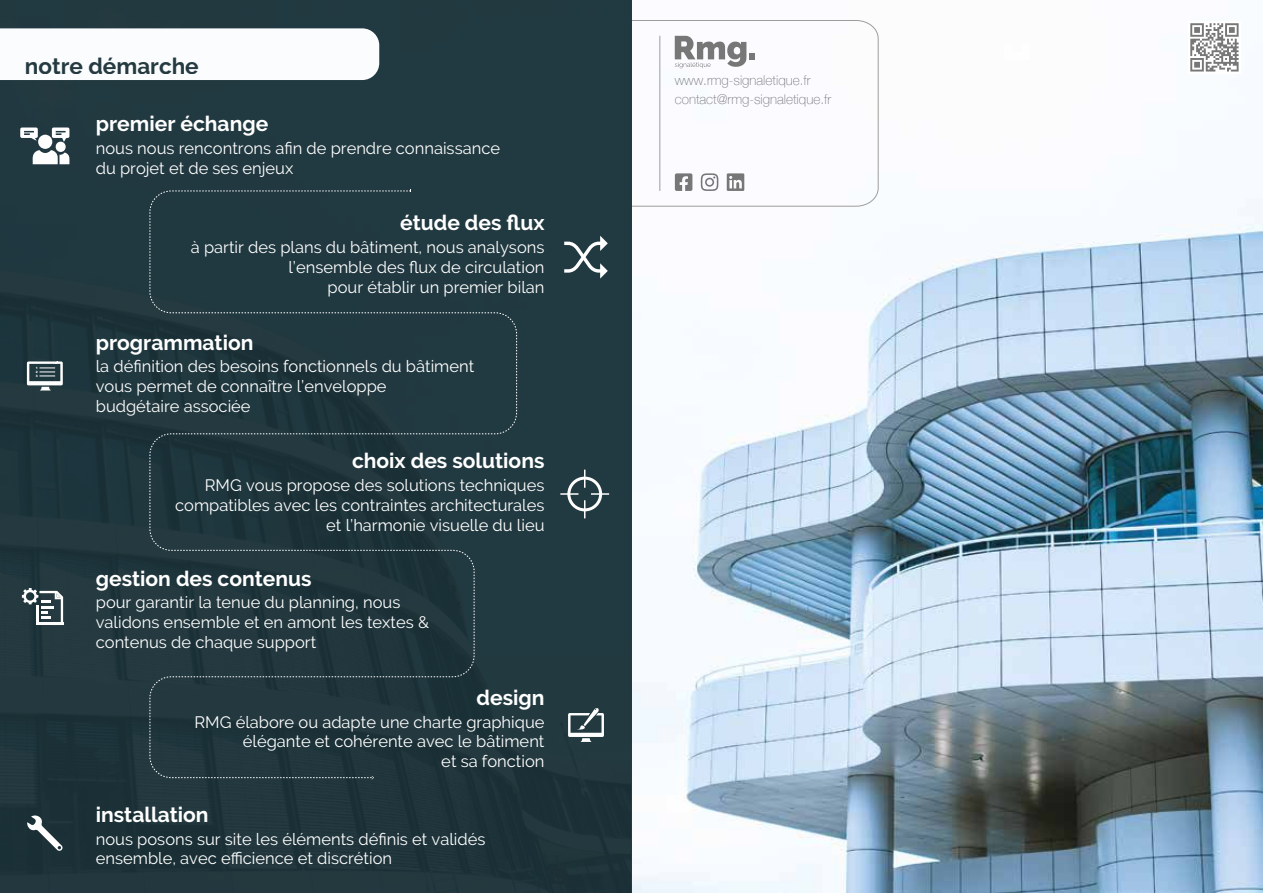
<style>
.page{position:relative;width:1263px;height:893px;background:#fff}
.page>*{position:absolute;margin:0;border:0;box-sizing:border-box;transform-origin:0 0}
.t1{font:700 22.5px "Raleway";color:#193036}
.t2{font:700 21px "Raleway";color:#fff}
.t3{font:16.5px/19.8px "Raleway";color:#fff}
.t4{font:100 13.5px/19.2px "Helvetica Neue";color:#777}
.t5{font:900 3px/4.1px "Arial";color:#fff;text-align:justify}
</style>
<div class="page">
<img style="left:631px;top:0;width:632px;height:893px">
<svg style="left:1188px;top:21px;width:52px;height:52px"></svg>
<svg style="left:1190px;top:23px;width:48px;height:49px"></svg>
<svg style="left:631px;top:20px;width:247px;height:187px"></svg>
<hr style="left:660px;top:36px;width:1px;height:155px;background:#9d9d9c">
<svg style="left:675px;top:173px;width:17px;height:18px"></svg>
<svg style="left:701px;top:173px;width:17px;height:18px"></svg>
<svg style="left:727px;top:173px;width:17px;height:18px"></svg>
<svg style="left:675px;top:36px;width:80px;height:32px"></svg>
<div style="left:0;top:0;width:631px;height:893px;background:#213940"></div>
<svg style="left:52px;top:128px;width:17px;height:14px"></svg>
<svg style="left:20px;top:128px;width:18px;height:13px"></svg>
<div style="left:38px;top:135px;width:14px;height:14px;background:#fff;border-radius:50%"></div>
<svg style="left:32px;top:150px;width:38px;height:14px"></svg>
<div style="left:56px;top:142px;width:10px;height:10px;background:#fff;border-radius:50%"></div>
<svg style="left:564px;top:236px;width:44px;height:43px"></svg>
<svg style="left:560px;top:493px;width:18px;height:2px"></svg>
<svg style="left:591px;top:493px;width:18px;height:2px"></svg>
<svg style="left:584px;top:500px;width:1px;height:18px"></svg>
<svg style="left:584px;top:470px;width:1px;height:18px"></svg>
<div style="left:567px;top:477px;width:35px;height:34px;border:3px solid #fff;border-radius:50%"></div>
<svg style="left:568px;top:708px;width:36px;height:34px"></svg>
<svg style="left:27px;top:361px;width:36px;height:29px"></svg>
<svg style="left:27px;top:815px;width:36px;height:36px"></svg>
<svg style="left:22px;top:588px;width:41px;height:37px"></svg>
<div style="left:0;top:28px;width:379px;height:52px;background:#fafcfe"></div>
<svg style="left:150px;top:191px;width:367px;height:587px"></svg>
<h1 class="t1" style="left:25px;top:53px;width:175px">notre démarche</h1>
<p class="t5" style="left:36px;top:366px;width:4px">1<br>2<br>3</p>
<p class="t2" style="left:96px;top:112px;width:174px">premier échange</p>
<p class="t3" style="left:96px;top:138px;width:406px">nous nous rencontrons afin de prendre connaissance du projet et de ses enjeux</p>
<p class="t2" style="left:400px;top:211px;width:146px">étude des flux</p>
<p class="t3" style="left:191px;top:238px;width:355px;text-align:right">à partir des plans du bâtiment, nous analysons l’ensemble des flux de circulation<br>pour établir un premier bilan</p>
<p class="t2" style="left:96px;top:330px;width:159px">programmation</p>
<p class="t3" style="left:96px;top:357px;width:380px">la définition des besoins fonctionnels du bâtiment vous permet de connaître l’enveloppe budgétaire associée</p>
<p class="t2" style="left:352px;top:449px;width:194px">choix des solutions</p>
<p class="t3" style="left:175px;top:475px;width:371px;text-align:right">RMG vous propose des solutions techniques compatibles avec les contraintes architecturales et l’harmonie visuelle du lieu</p>
<p class="t2" style="left:96px;top:566px;width:217px">gestion des contenus</p>
<p class="t3" style="left:96px;top:593px;width:335px">pour garantir la tenue du planning, nous validons ensemble et en amont les textes &amp; contenus de chaque support</p>
<p class="t2" style="left:477px;top:685px;width:69px">design</p>
<p class="t3" style="left:194px;top:712px;width:352px;text-align:right">RMG élabore ou adapte une charte graphique élégante et cohérente avec le bâtiment<br>et sa fonction</p>
<p class="t2" style="left:96px;top:802px;width:114px">installation</p>
<p class="t3" style="left:96px;top:829px;width:391px">nous posons sur site les éléments définis et validés ensemble, avec efficience et discrétion</p>
<p class="t4" style="left:675px;top:70px;width:158px">www.rmg-signaletique.fr contact@rmg-signaletique.fr</p>
</div>
